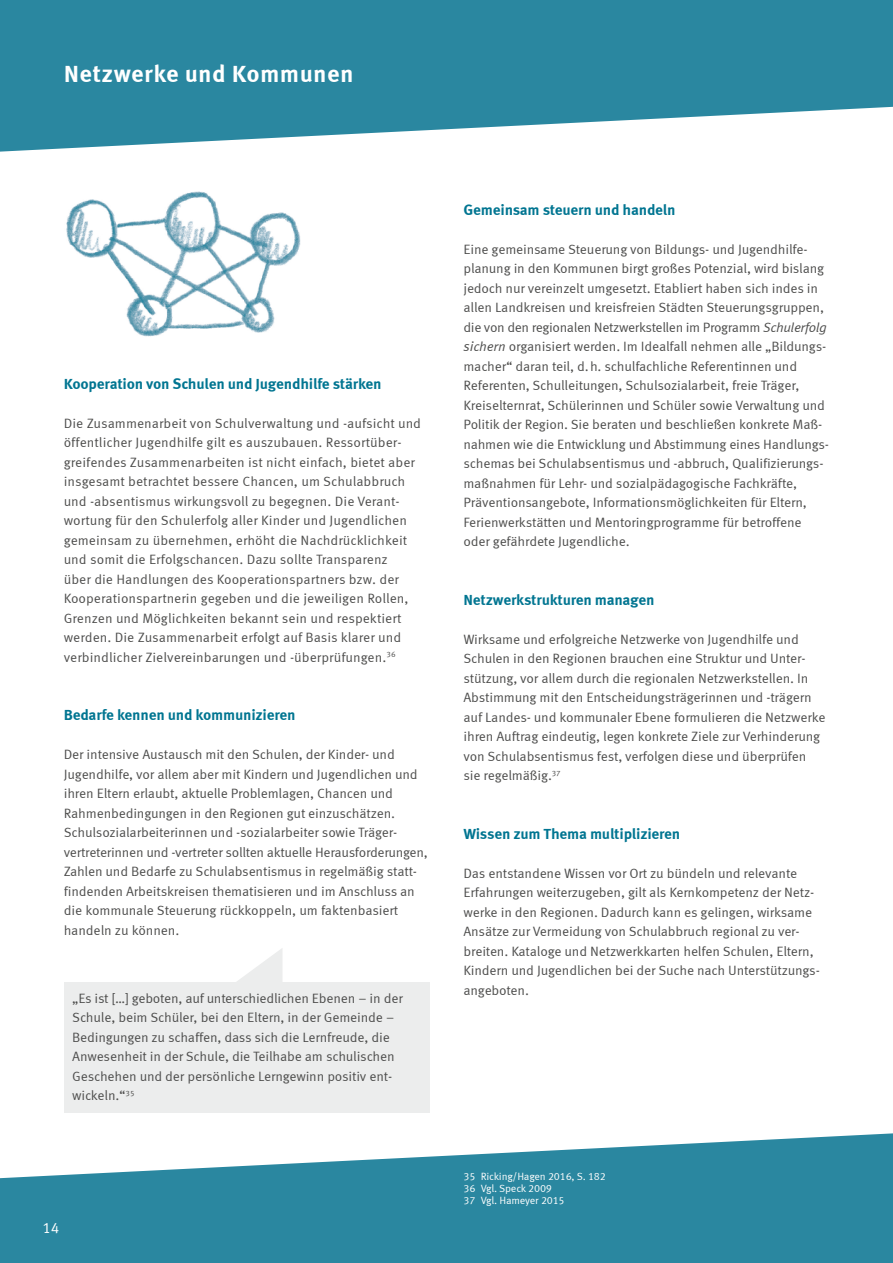
<style>
.page{position:relative;width:893px;height:1263px;background:#fff}
.page>*{position:absolute;margin:0;border:0;box-sizing:border-box;transform-origin:0 0}
.t1{font:700 24px "Meta Correspondence";letter-spacing:.015em;color:#fff}
.t2{font:700 15px "Meta Correspondence";letter-spacing:-.015em;color:#007591}
.t3{font:15px "Meta Correspondence";color:#fff}
.t4{font:13.5px/19.5px "Meta Correspondence";letter-spacing:-.015em;color:#4d4d4c}
.t5{font:10.5px/12px "Meta Correspondence";letter-spacing:-.02em;color:#fff}
.s1{font-style:italic}
</style>
<div class="page">
<img style="left:66px;top:191px;width:235px;height:146px">
<svg style="left:0;top:1133px;width:893px;height:130px;fill:#2a87a0"></svg>
<svg style="left:0;top:0;width:893px;height:152px;fill:#2a87a0"></svg>
<svg style="left:237px;top:949px;width:45px;height:33px"></svg>
<div style="left:64px;top:982px;width:365px;height:130px;background:#eceded"></div>
<h1 class="t1" style="left:64px;top:59px;width:291px">Netzwerke und Kommunen</h1>
<p class="t2" style="left:64px;top:375px;width:319px">Kooperation von Schulen und Jugendhilfe stärken</p>
<p class="t4" style="left:64px;top:413px;width:359px">Die Zusammenarbeit von Schulverwaltung und -aufsicht und öffentlicher Jugendhilfe gilt es auszubauen. Ressortüber&shy;greifendes Zusammenarbeiten ist nicht einfach, bietet aber insgesamt betrachtet bessere Chancen, um Schulabbruch und -absentismus wirkungsvoll zu begegnen. Die Verant&shy;wortung für den Schulerfolg aller Kinder und Jugendlichen gemeinsam zu übernehmen, erhöht die Nachdrücklichkeit und somit die Erfolgschancen. Dazu sollte Transparenz<br>über die Handlungen des Kooperationspartners bzw. der Kooperationspartnerin gegeben und die jeweiligen Rollen, Grenzen und Möglichkeiten bekannt sein und respektiert werden. Die Zusammenarbeit erfolgt auf Basis klarer und verbindlicher Zielvereinbarungen und -überprüfungen.<sup>36</sup></p>
<p class="t2" style="left:64px;top:706px;width:233px">Bedarfe kennen und kommunizieren</p>
<p class="t4" style="left:64px;top:745px;width:366px">Der intensive Austausch mit den Schulen, der Kinder- und Jugendhilfe, vor allem aber mit Kindern und Jugendlichen und ihren Eltern erlaubt, aktuelle Problemlagen, Chancen und Rahmenbedingungen in den Regionen gut einzuschätzen.<br>Schulsozialarbeiterinnen und ‑sozialarbeiter sowie Träger&shy;vertreterinnen und -vertreter sollten aktuelle Herausforderungen, Zahlen und Bedarfe zu Schulabsentismus in regelmäßig statt&shy;findenden Arbeitskreisen thematisieren und im Anschluss an die kommunale Steuerung rückkoppeln, um faktenbasiert handeln zu können.</p>
<p class="t4" style="left:72px;top:988px;width:332px">„Es ist […] geboten, auf unterschiedlichen Ebenen – in der Schule, beim Schüler, bei den Eltern, in der Gemeinde – Bedingungen zu schaffen, dass sich die Lernfreude, die Anwesenheit in der Schule, die Teilhabe am schulischen Geschehen und der persönliche Lerngewinn positiv ent&shy;wickeln.“<sup>35</sup></p>
<p class="t3" style="left:43px;top:1219px;width:19px">14</p>
<p class="t2" style="left:463px;top:200px;width:214px">Gemeinsam steuern und handeln</p>
<p class="t4" style="left:463px;top:239px;width:365px">Eine gemeinsame Steuerung von Bildungs- und Jugendhilfe&shy;planung in den Kommunen birgt großes Potenzial, wird bislang jedoch nur vereinzelt umgesetzt. Etabliert haben sich indes in allen Landkreisen und kreisfreien Städten Steuerungsgruppen, die von den regionalen Netzwerkstellen im Programm <span class="s1">Schulerfolg sichern</span> organisiert werden. Im Idealfall nehmen alle „Bildungs&shy;macher“ daran teil, d.h. schulfachliche Referentinnen und Referenten, Schulleitungen, Schulsozialarbeit, freie Träger, Kreiselternrat, Schülerinnen und Schüler sowie Verwaltung und Politik der Region. Sie beraten und beschließen konkrete Maß&shy;nahmen wie die Entwicklung und Abstimmung eines Handlungs&shy;schemas bei Schulabsentismus und -abbruch, Qualifizierungs&shy;maßnahmen für Lehr- und sozialpädagogische Fachkräfte, Präventionsangebote, Informationsmöglichkeiten für Eltern, Ferienwerkstätten und Mentoringprogramme für betroffene oder gefährdete Jugendliche.</p>
<p class="t2" style="left:463px;top:590px;width:193px">Netzwerkstrukturen managen</p>
<p class="t4" style="left:463px;top:629px;width:363px">Wirksame und erfolgreiche Netzwerke von Jugendhilfe und Schulen in den Regionen brauchen eine Struktur und Unter&shy;stützung, vor allem durch die regionalen Netzwerkstellen. In Abstimmung mit den Entscheidungsträgerinnen und -trägern auf Landes- und kommunaler Ebene formulieren die Netzwerke ihren Auftrag eindeutig, legen konkrete Ziele zur Verhinderung von Schulabsentismus fest, verfolgen diese und überprüfen sie regelmäßig.<sup>37</sup></p>
<p class="t2" style="left:463px;top:824px;width:218px">Wissen zum Thema multiplizieren</p>
<p class="t4" style="left:463px;top:863px;width:358px">Das entstandene Wissen vor Ort zu bündeln und relevante Erfahrungen weiterzugeben, gilt als Kernkompetenz der Netz&shy;werke in den Regionen. Dadurch kann es gelingen, wirksame Ansätze zur Vermeidung von Schulabbruch regional zu ver&shy;breiten. Kataloge und Netzwerkkarten helfen Schulen, Eltern, Kindern und Jugendlichen bei der Suche nach Unterstützungs&shy;angeboten.</p>
<p class="t5" style="left:463px;top:1170px;width:144px">35 Ricking/Hagen 2016, S. 182<br>36 Vgl. Speck 2009<br>37 Vgl. Hameyer 2015</p>
</div>
